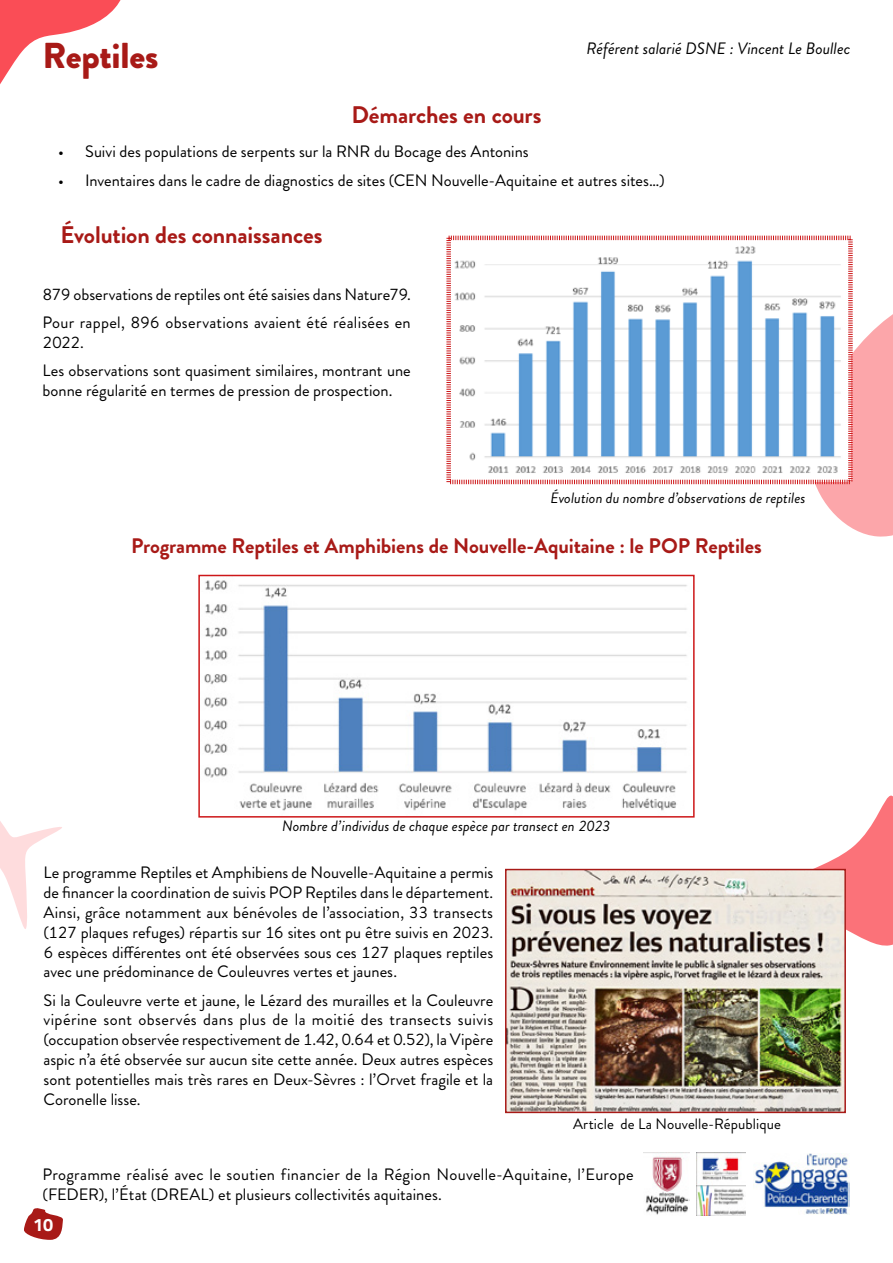
<style>
.page{position:relative;width:893px;height:1263px;background:#fff}
.page>*{position:absolute;margin:0;border:0;box-sizing:border-box;transform-origin:0 0}
.t1{font:900 36px "Brandon Grotesque";letter-spacing:-.005em;color:#a81a17}
.t2{font:700 24px "Brandon Grotesque";letter-spacing:-.005em;color:#a81a17}
.t3{font:700 21px "Brandon Grotesque";letter-spacing:-.005em;color:#a81a17}
.t4{font:700 18px "Titillium";color:#fff}
.t5{font:16.5px/19.8px "Brandon Grotesque";color:#000}
.t6{font:italic 16.5px "Brandon Grotesque";color:#000}
.t7{font:italic 15px "Brandon Grotesque";letter-spacing:.005em;color:#000}
.t8{font:15px "Brandon Grotesque";letter-spacing:.005em;color:#000}
</style>
<div class="page">
<svg style="left:24px;top:1208px;width:39px;height:32px"></svg>
<svg style="left:786px;top:795px;width:107px;height:151px"></svg>
<svg style="left:815px;top:314px;width:78px;height:223px"></svg>
<img style="left:645px;top:1153px;width:44px;height:62px">
<img style="left:696px;top:1153px;width:50px;height:62px">
<img style="left:753px;top:1153px;width:96px;height:61px">
<svg style="left:446px;top:235px;width:407px;height:250px"></svg>
<img style="left:204px;top:580px;width:483px;height:231px">
<div style="left:198px;top:575px;width:497px;height:242px;border:2px solid #cd1719"></div>
<svg style="left:0;top:0;width:121px;height:84px"></svg>
<svg style="left:0;top:821px;width:62px;height:108px"></svg>
<img style="left:508px;top:872px;width:335px;height:238px">
<div style="left:505px;top:869px;width:341px;height:244px;border:2px solid #a81a17"></div>
<h1 class="t1" style="left:43px;top:30px;width:117px">Reptiles</h1>
<p class="t6" style="left:586px;top:37px;width:265px">Référent salarié DSNE : Vincent Le Boullec</p>
<h2 class="t2" style="left:351px;top:98px;width:192px">Démarches en cours</h2>
<p class="t5" style="left:58px;top:142px;width:472px">• Suivi des populations de serpents sur la RNR du Bocage des Antonins</p>
<p class="t5" style="left:58px;top:170px;width:608px">• Inventaires dans le cadre de diagnostics de sites (CEN Nouvelle-Aquitaine et autres sites…)</p>
<h2 class="t2" style="left:60px;top:218px;width:264px">Évolution des connaissances</h2>
<p class="t5" style="left:43px;top:280px;width:370px;line-height:28.3px">879 observations de reptiles ont été saisies dans Nature79.<br>Pour rappel, 896 observations avaient été réalisées en</p>
<p class="t5" style="left:43px;top:328px;width:370px;line-height:28.3px">2022.<br>Les observations sont quasiment similaires, montrant une</p>
<p class="t5" style="left:43px;top:380px;width:352px">bonne régularité en termes de pression de prospection.</p>
<p class="t7" style="left:550px;top:487px;width:256px">Évolution du nombre d’observations de reptiles</p>
<p class="t3" style="left:131px;top:531px;width:632px">Programme Reptiles et Amphibiens de Nouvelle-Aquitaine : le POP Reptiles</p>
<p class="t7" style="left:282px;top:816px;width:330px">Nombre d’individus de chaque espèce par transect en 2023</p>
<p class="t5" style="left:44px;top:863px;width:451px;text-align:justify">Le programme Reptiles et Amphibiens de Nouvelle-Aquitaine a permis de financer la coordination de suivis POP Reptiles dans le département.<br>Ainsi, grâce notamment aux bénévoles de l’association, 33 transects (127 plaques refuges) répartis sur 16 sites ont pu être suivis en 2023.<br>6 espèces différentes ont été observées sous ces 127 plaques reptiles avec une prédominance de Couleuvres vertes et jaunes.</p>
<p class="t5" style="left:44px;top:990px;width:451px;text-align:justify">Si la Couleuvre verte et jaune, le Lézard des murailles et la Couleuvre vipérine sont observés dans plus de la moitié des transects suivis (occupation observée respectivement de 1.42, 0.64 et 0.52), la Vipère aspic n’a été observée sur aucun site cette année. Deux autres espèces sont potentielles mais très rares en Deux-Sèvres : l’Orvet fragile et la Coronelle lisse.</p>
<p class="t8" style="left:573px;top:1114px;width:209px">Article de La Nouvelle-République</p>
<p class="t5" style="left:43px;top:1165px;width:592px">Programme réalisé avec le soutien financier de la Région Nouvelle-Aquitaine, l’Europe (FEDER), l’État (DREAL) et plusieurs collectivités aquitaines.</p>
<p class="t4" style="left:33px;top:1211px;width:22px">10</p>
</div>
